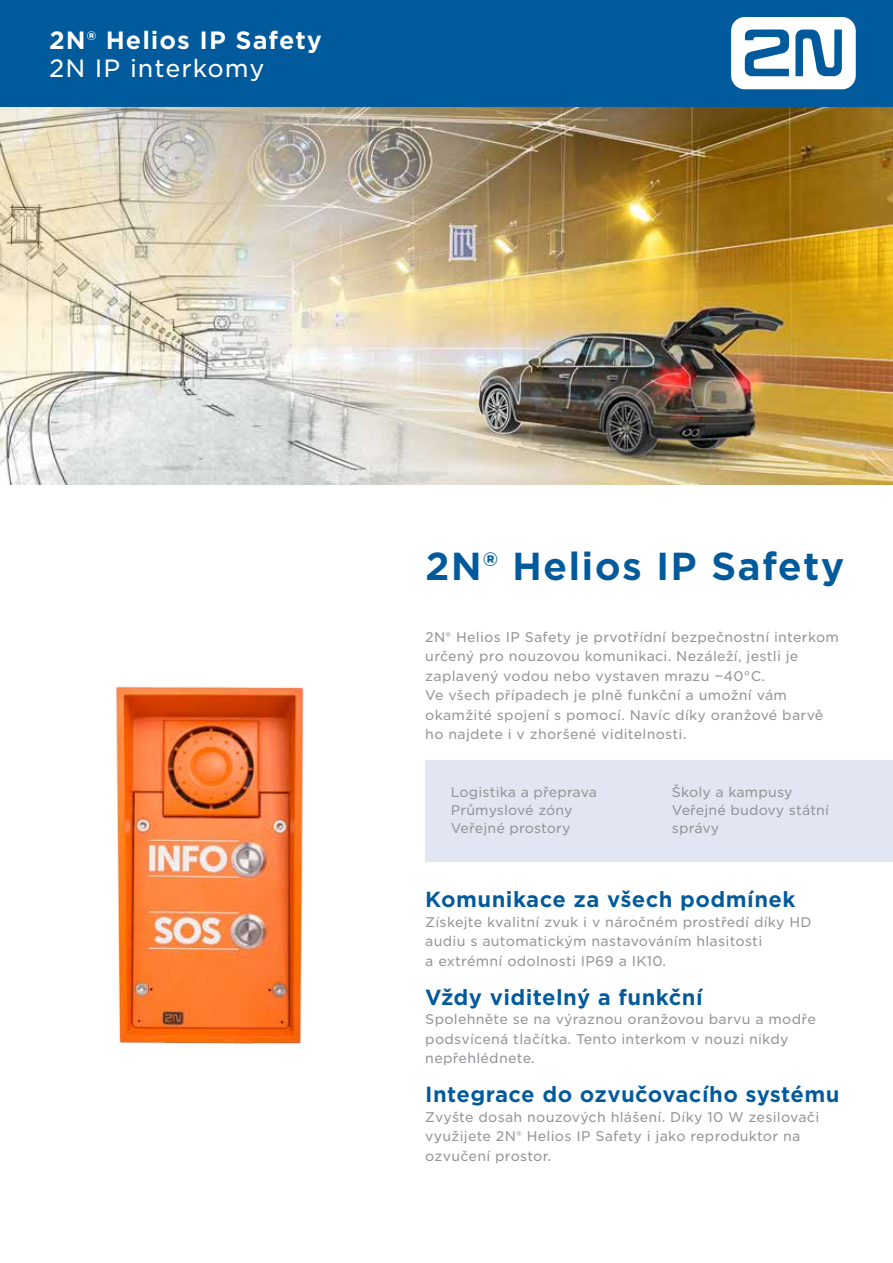
<style>
.page{position:relative;width:893px;height:1263px;background:#fff}
.page>*{position:absolute;margin:0;border:0;box-sizing:border-box;transform-origin:0 0}
.t1{font:700 37.5px "Gotham S Sm";letter-spacing:.03em;color:#005a9c}
.t2{font:700 24px "Gotham S Sm";letter-spacing:.04em;color:#fff}
.t3{font:24px "Gotham S Sm";letter-spacing:.04em;color:#fff}
.t4{font:700 21px "Gotham S Sm";letter-spacing:.02em;color:#005a9c}
.t5{font:13.5px/19.5px "Gotham S Sm";letter-spacing:.02em;color:#939598}
</style>
<div class="page">
<img style="left:0;top:106px;width:893px;height:379px">
<div style="left:0;top:0;width:893px;height:106px;background:#005a9c"></div>
<div style="left:731px;top:17px;width:125px;height:72px;background:#fff;border-radius:14px"></div>
<svg style="left:745px;top:29px;width:97px;height:47px"></svg>
<div style="left:425px;top:760px;width:468px;height:102px;background:#e1e6f2"></div>
<img style="left:115px;top:686px;width:189px;height:358px">
<h2 class="t2" style="left:49px;top:24px;width:274px">2N® Helios IP Safety</h2>
<h2 class="t3" style="left:49px;top:52px;width:217px">2N IP interkomy</h2>
<h1 class="t1" style="left:425px;top:541px;width:421px">2N® Helios IP Safety</h1>
<p class="t5" style="left:425px;top:627px;width:415px">2N® Helios IP Safety je prvotřídní bezpečnostní interkom určený pro nouzovou komunikaci. Nezáleží, jestli je zaplavený vodou nebo vystaven mrazu −40°C.<br>Ve všech případech je plně funkční a umožní vám okamžité spojení s pomocí. Navíc díky oranžové barvě ho najdete i v zhoršené viditelnosti.</p>
<p class="t5" style="left:451px;top:783px;width:148px;line-height:18px">Logistika a přeprava<br>Průmyslové zóny<br>Veřejné prostory</p>
<p class="t5" style="left:672px;top:783px;width:159px;line-height:18px">Školy a kampusy<br>Veřejné budovy státní správy</p>
<h3 class="t4" style="left:425px;top:885px;width:372px">Komunikace za všech podmínek</h3>
<p class="t5" style="left:425px;top:912px;width:388px">Získejte kvalitní zvuk i v náročném prostředí díky HD audiu s automatickým nastavováním hlasitosti<br>a extrémní odolnosti IP69 a IK10.</p>
<h3 class="t4" style="left:425px;top:982px;width:279px">Vždy viditelný a funkční</h3>
<p class="t5" style="left:425px;top:1009px;width:392px">Spolehněte se na výraznou oranžovou barvu a modře podsvícená tlačítka. Tento interkom v nouzi nikdy nepřehlédnete.</p>
<h3 class="t4" style="left:425px;top:1080px;width:416px">Integrace do ozvučovacího systému</h3>
<p class="t5" style="left:425px;top:1107px;width:395px">Zvyšte dosah nouzových hlášení. Díky 10 W zesilovači využijete 2N® Helios IP Safety i jako reproduktor na ozvučení prostor.</p>
</div>
